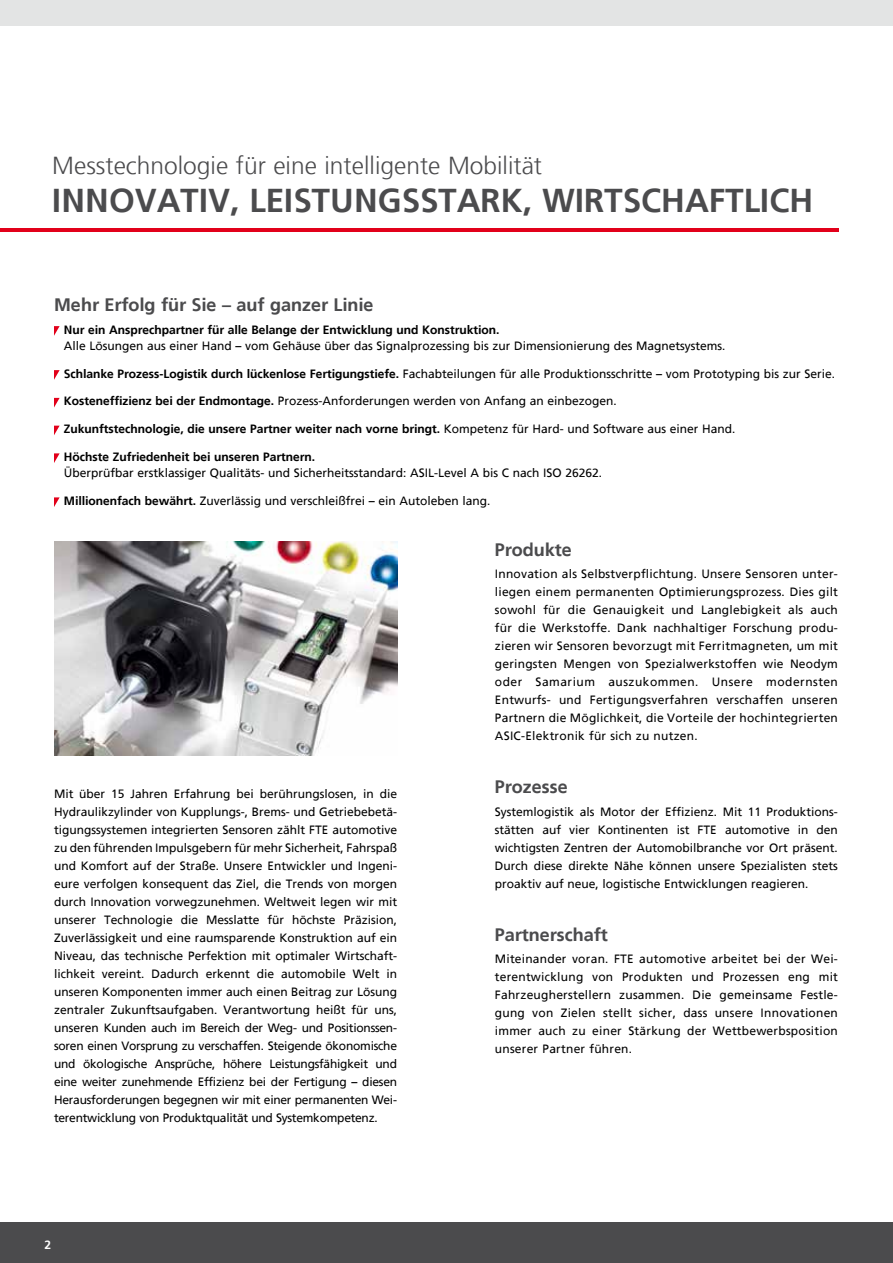
<style>
.page{position:relative;width:893px;height:1263px;background:#fff}
.page>*{position:absolute;margin:0;border:0;box-sizing:border-box;transform-origin:0 0}
.t1{font:700 33px "Frutiger Linotype";color:#4b4b4d}
.t2{font:300 24.6px "Frutiger LT Com";color:#4b4b4d}
.t3{font:700 18px "Frutiger Linotype";color:#4b4b4d}
.t4{font:12px/18px "Frutiger Linotype";color:#000;text-align:justify}
.t5{font:700 12px "Frutiger Linotype";color:#000}
.t6{font:700 12px "Frutiger LT Com";color:#fff}
.s1{font-weight:700}
.s2{font-weight:400}
.s3{font-family:"Frutiger LTCYR"}
</style>
<div class="page">
<div style="left:0;top:1222px;width:893px;height:41px;background:#4b4b4d"></div>
<div style="left:0;top:0;width:893px;height:26px;background:#e3e4e4"></div>
<svg style="left:54px;top:326px;width:6px;height:10px"></svg>
<svg style="left:54px;top:370px;width:6px;height:10px"></svg>
<svg style="left:54px;top:398px;width:6px;height:9px"></svg>
<svg style="left:54px;top:426px;width:6px;height:9px"></svg>
<svg style="left:54px;top:453px;width:6px;height:10px"></svg>
<svg style="left:54px;top:497px;width:6px;height:10px"></svg>
<hr style="left:0;top:229px;width:839px;height:3px;background:#e2001a">
<img style="left:54px;top:541px;width:344px;height:214px">
<h2 class="t2" style="left:52px;top:151px;width:491px">Messtechnologie für eine intelligente Mobilität</h2>
<h1 class="t1" style="left:52px;top:181px;width:213px">Inn ovativ, leis</h1>
<h1 class="t1" style="left:312px;top:181px;width:371px">tungsstark, wirtschaf</h1>
<h1 class="t1" style="left:725px;top:181px;width:84px">tlich</h1>
<h3 class="t3" style="left:54px;top:294px;width:321px">Mehr Erfolg für Sie – auf ganzer Linie</h3>
<p class="t5" style="left:64px;top:322px;width:437px">Nur ein Ansprechpartner für alle Belange der Entwicklung und Konstruktion.</p>
<p class="t4" style="left:64px;top:337px;width:663px">Alle Lösungen aus einer Hand – vom Gehäuse über das Signalprozessing bis zur Dimensionierung des Magnetsystems.</p>
<p class="t4" style="left:64px;top:364px;width:773px"><span class="s1">Schlanke Prozess-Logistik durch lückenlose Fertigungstiefe.</span> Fachabteilungen für alle Produktionsschritte – vom Prototyping bis zur Serie.</p>
<p class="t4" style="left:64px;top:392px;width:555px"><span class="s1">Kosteneffizienz bei der Endmontage.</span> Prozess-Anforderungen werden von Anfang an einbezogen.</p>
<p class="t5" style="left:64px;top:422px;width:673px">Zukunftstechnologie, die unsere Partner weiter nach vorne bringt. <span class="s2">Kompetenz für Hard- und Software aus einer Hand.</span></p>
<p class="t4" style="left:64px;top:449px;width:540px;line-height:16.2px"><span class="s1">Höchste Zufriedenheit bei unseren Partnern.<br></span>Überprüfbar erstklassiger Qualitäts- und Sicherheitsstandard: ASIL-Level A bis C nach ISO <span class="s3">26262</span>.</p>
<p class="t4" style="left:64px;top:492px;width:428px"><span class="s1">Millionenfach bewährt.</span> Zuverlässig und verschleißfrei – ein Autoleben lang.</p>
<p class="t4" style="left:54px;top:785px;width:345px">Mit über <span class="s3">15</span> Jahren Erfahrung bei berührungslosen, in die Hydraulikzylinder von Kupplungs-, Brems- und Getriebebetä&shy;tigungssystemen integrierten Sensoren zählt FTE automotive zu den führenden Impulsgebern für mehr Sicherheit, Fahrspaß und Komfort auf der Straße. Unsere Entwickler und Ingeni&shy;eure verfolgen konsequent das Ziel, die Trends von morgen durch Innovation vorwegzunehmen. Weltweit legen wir mit unserer Technologie die Messlatte für höchste Präzision, Zuverlässigkeit und eine raumsparende Konstruktion auf ein Niveau, das technische Perfektion mit optimaler Wirtschaft&shy;lichkeit vereint. Dadurch erkennt die automobile Welt in unseren Komponenten immer auch einen Beitrag zur Lösung zentraler Zukunftsaufgaben. Verantwortung heißt für uns, unseren Kunden auch im Bereich der Weg- und Positionssen&shy;soren einen Vorsprung zu verschaffen. Steigende ökonomische und ökologische Ansprüche, höhere Leistungsfähigkeit und eine weiter zunehmende Effizienz bei der Fertigung – diesen Herausforderungen begegnen wir mit einer permanenten Wei&shy;terentwicklung von Produktqualität und Systemkompetenz.</p>
<p class="t6" style="left:44px;top:1237px;width:8px">2</p>
<h3 class="t3" style="left:495px;top:539px;width:79px">Produkte</h3>
<p class="t4" style="left:495px;top:565px;width:345px">Innovation als Selbstverpflichtung. Unsere Sensoren unter&shy;liegen einem permanenten Optimierungsprozess. Dies gilt sowohl für die Genauigkeit und Langlebigkeit als auch für die Werkstoffe. Dank nachhaltiger Forschung produ&shy;zieren wir Sensoren bevorzugt mit Ferritmagneten, um mit geringsten Mengen von Spezialwerkstoffen wie Neodym oder Samarium auszukommen. Unsere modernsten Entwurfs- und Fertigungsverfahren verschaffen unseren Partnern die Möglichkeit, die Vorteile der hochintegrierten ASIC-Elektronik für sich zu nutzen.</p>
<h3 class="t3" style="left:495px;top:776px;width:75px">Prozesse</h3>
<p class="t4" style="left:495px;top:802px;width:345px">Systemlogistik als Motor der Effizienz. Mit <span class="s3">11</span> Produktions&shy;stätten auf vier Kontinenten ist FTE automotive in den wichtigsten Zentren der Automobilbranche vor Ort präsent.<br>Durch diese direkte Nähe können unsere Spezialisten stets proaktiv auf neue, logistische Entwicklungen reagieren.</p>
<h3 class="t3" style="left:495px;top:923px;width:115px">Partnerschaft</h3>
<p class="t4" style="left:495px;top:950px;width:345px">Miteinander voran. FTE automotive arbeitet bei der Wei&shy;terentwicklung von Produkten und Prozessen eng mit Fahrzeugherstellern zusammen. Die gemeinsame Festle&shy;gung von Zielen stellt sicher, dass unsere Innovationen immer auch zu einer Stärkung der Wettbewerbsposition unserer Partner führen.</p>
</div>
